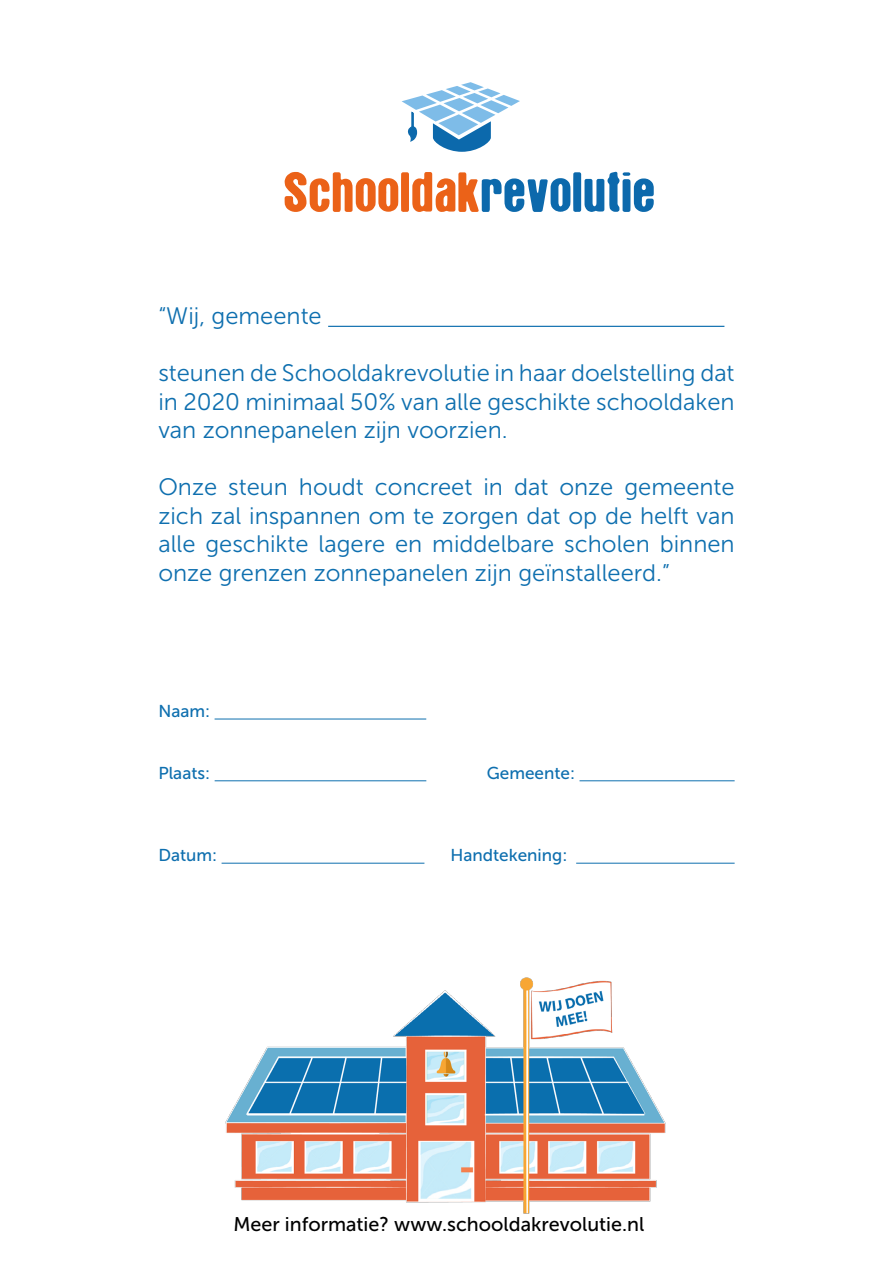
<style>
.page{position:relative;width:893px;height:1263px;background:#fff}
.page>*{position:absolute;margin:0;border:0;box-sizing:border-box;transform-origin:0 0}
.t1{font:23.7px/28.5px "Museo Sans 300";color:#0e6faf;text-align:justify}
.t2{font:19.8px "Museo Sans 500";color:#000}
.t3{font:17.1px "Museo Sans 500";color:#0e6faf}
</style>
<div class="page">
<hr style="left:328px;top:326px;width:396px;height:1px;background:#0e6faf">
<svg style="left:402px;top:82px;width:118px;height:70px"></svg>
<svg style="left:285px;top:172px;width:369px;height:40px"></svg>
<img style="left:225px;top:977px;width:441px;height:237px">
<hr style="left:215px;top:719px;width:211px;height:1px;background:#0e6faf">
<hr style="left:215px;top:780px;width:211px;height:1px;background:#0e6faf">
<hr style="left:579px;top:780px;width:156px;height:1px;background:#0e6faf">
<hr style="left:222px;top:863px;width:202px;height:1px;background:#0e6faf">
<hr style="left:576px;top:863px;width:159px;height:1px;background:#0e6faf">
<p class="t1" style="left:158px;top:302px;width:165px">“Wij, gemeente</p>
<p class="t1" style="left:158px;top:359px;width:578px">steunen de Schooldakrevolutie in haar doelstelling dat in 2020 minimaal 50% van alle geschikte schooldaken van zonnepanelen zijn voorzien.</p>
<p class="t1" style="left:158px;top:473px;width:578px">Onze steun houdt concreet in dat onze gemeente zich zal inspannen om te zorgen dat op de helft van alle geschikte lagere en middelbare scholen binnen onze grenzen zonnepanelen zijn geïnstalleerd.”</p>
<p class="t3" style="left:158px;top:702px;width:53px">Naam:</p>
<p class="t3" style="left:158px;top:764px;width:53px">Plaats:</p>
<p class="t3" style="left:487px;top:764px;width:90px">Gemeente:</p>
<p class="t3" style="left:158px;top:846px;width:60px">Datum:</p>
<p class="t3" style="left:450px;top:846px;width:118px">Handtekening:</p>
<p class="t2" style="left:233px;top:1213px;width:412px">Meer informatie? www.schooldakrevolutie.nl</p>
</div>
